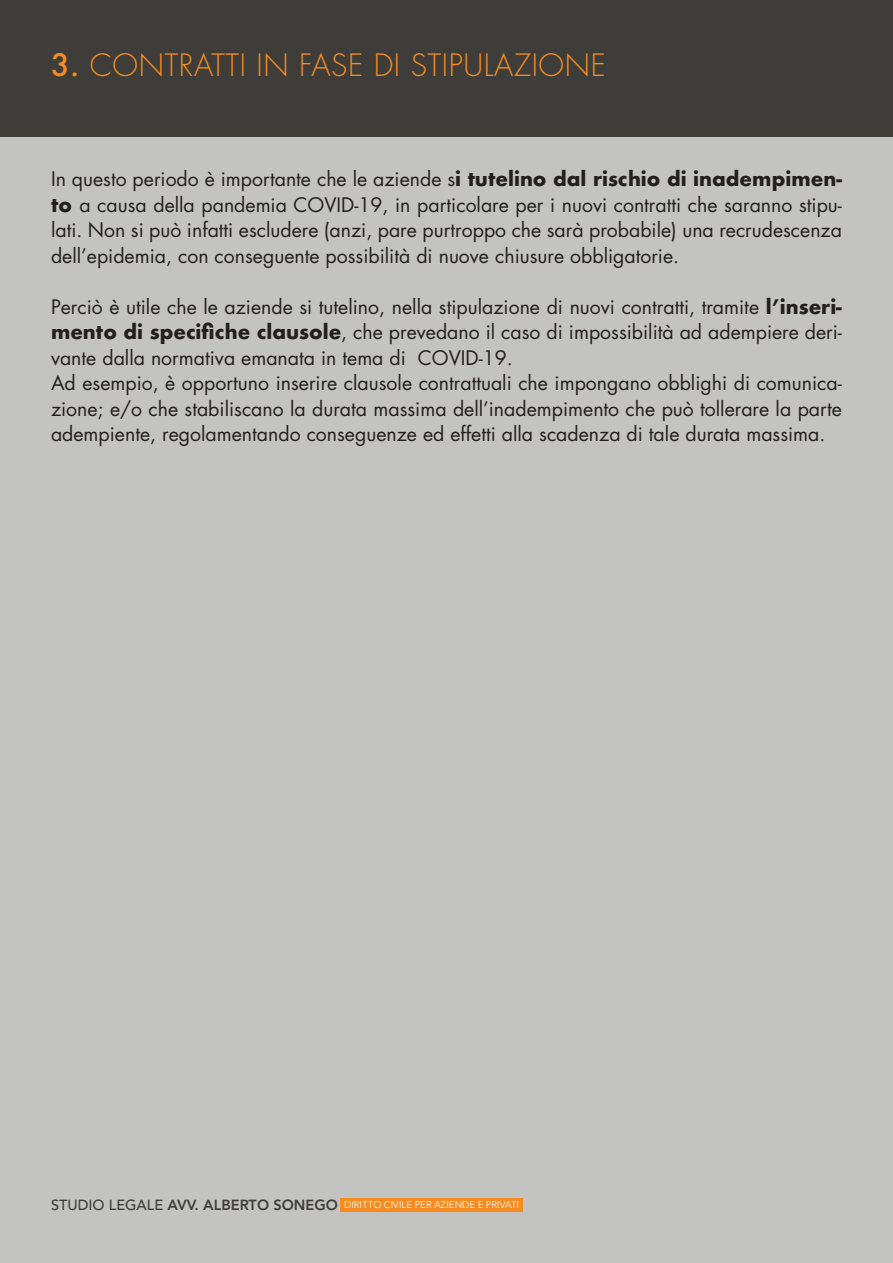
<style>
.page{position:relative;width:893px;height:1263px;background:#c3c3c1}
.page>*{position:absolute;margin:0;border:0;box-sizing:border-box;transform-origin:0 0}
.t1{font:300 30px "Futura";letter-spacing:.02em;color:#f68c1f}
.t2{font:19.5px/25.5px "Futura";color:#231f20;text-align:justify}
.t3{font:300 9.75px "Avenir";color:#fff}
.s1{font-weight:500}
.s2{font-weight:700}
.s3{font-weight:500;font-size:14.55px;color:#3e3d39}
.s4{font-weight:800;font-size:14.55px;color:#3e3d39}
</style>
<div class="page">
<div style="left:0;top:0;width:893px;height:136px;background:#3e3d39"></div>
<div style="left:340px;top:1198px;width:183px;height:14px;background:#f68c1f"></div>
<h1 class="t1" style="left:51px;top:46px;width:556px"><span class="s1">3.</span> CONTRATTI IN FASE DI STIPULAZIONE</h1>
<p class="t2" style="left:51px;top:166px;width:792px">In questo periodo è importante che le aziende s<span class="s2">i tutelino dal rischio di inadempimen&shy;to</span> a causa della pandemia COVID-19, in particolare per i nuovi contratti che saranno stipu&shy;lati. Non si può infatti escludere (anzi, pare purtroppo che sarà probabile) una recrudescenza dell’epidemia, con conseguente possibilità di nuove chiusure obbligatorie.</p>
<p class="t2" style="left:51px;top:294px;width:792px;text-align:left">Perciò è utile che le aziende si tutelino, nella stipulazione di nuovi contratti, tramite <span class="s2">l’inseri&shy;mento di specifiche clausole</span>, che prevedano il caso di impossibilità ad adempiere deri&shy;vante dalla normativa emanata in tema di COVID-19.<br>Ad esempio, è opportuno inserire clausole contrattuali che impongano obblighi di comunica&shy;zione; e/o che stabiliscano la durata massima dell’inadempimento che può tollerare la parte adempiente, regolamentando conseguenze ed effetti alla scadenza di tale durata massima.</p>
<p class="t3" style="left:51px;top:1199px;width:470px"><span class="s3">STUDIO LEGALE</span> <span class="s4">AVV. ALBERTO SONEGO</span> DIRITTO CIVILE PER AZIENDE E PRIVATI</p>
</div>
